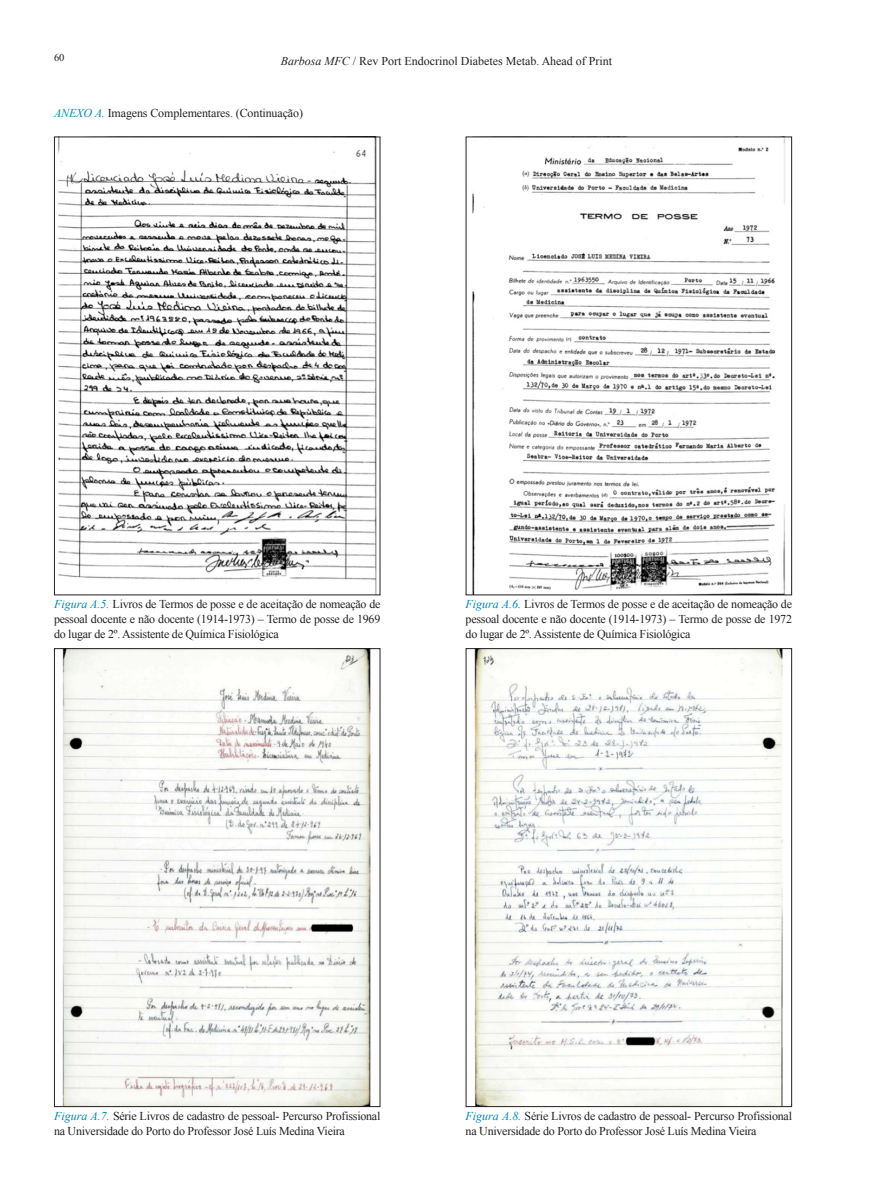
<style>
.page{position:relative;width:893px;height:1191px;background:#fff}
.page>*{position:absolute;margin:0;border:0;box-sizing:border-box;transform-origin:0 0}
.Tabelas_-_titulo{font:12px/15px "Times New Roman";letter-spacing:-.02em;color:#231f20;text-align:justify}
.Tabelas_-_titulo-2{font:12px "Times New Roman";color:#231f20}
.t1{font:10.5px "Times New Roman";color:#231f20}
.s1{font-style:italic}
.s2{font-style:italic;color:#0088b2}
</style>
<div class="page">
<img style="left:58px;top:139px;width:319px;height:454px">
<img style="left:62px;top:650px;width:309px;height:455px">
<div style="left:54px;top:648px;width:326px;height:459px;border:1px solid #231f20"></div>
<img style="left:472px;top:139px;width:313px;height:454px">
<div style="left:466px;top:137px;width:326px;height:458px;border:1px solid #231f20"></div>
<img style="left:474px;top:650px;width:309px;height:455px">
<div style="left:466px;top:648px;width:326px;height:459px;border:1px solid #231f20"></div>
<p class="t1" style="left:54px;top:52px;width:12px">60</p>
<p class="Tabelas_-_titulo-2" style="left:281px;top:54px;width:333px"><span class="s1">Barbosa MFC</span> / Rev Port Endocrinol Diabetes Metab. Ahead of Print</p>
<p class="Tabelas_-_titulo" style="left:54px;top:105px;width:251px"><span class="s2">ANEXO A.</span> Imagens Complementares. (Continuação)</p>
<p class="Tabelas_-_titulo" style="left:54px;top:596px;width:328px"><span class="s2">Figura A.5.</span> Livros de Termos de posse e de aceitação de nomeação de pessoal docente e não docente (1914-1973) – Termo de posse de 1969 do lugar de 2º. Assistente de Química Fisiológica</p>
<p class="Tabelas_-_titulo" style="left:466px;top:596px;width:328px"><span class="s2">Figura A.6.</span> Livros de Termos de posse e de aceitação de nomeação de pessoal docente e não docente (1914-1973) – Termo de posse de 1972 do lugar de 2º. Assistente de Química Fisiológica</p>
<p class="Tabelas_-_titulo" style="left:54px;top:1108px;width:328px"><span class="s2">Figura A.7.</span> Série Livros de cadastro de pessoal- Percurso Profissional na Universidade do Porto do Professor José Luís Medina Vieira</p>
<p class="Tabelas_-_titulo" style="left:466px;top:1108px;width:328px"><span class="s2">Figura A.8.</span> Série Livros de cadastro de pessoal- Percurso Profissional na Universidade do Porto do Professor José Luís Medina Vieira</p>
</div>
